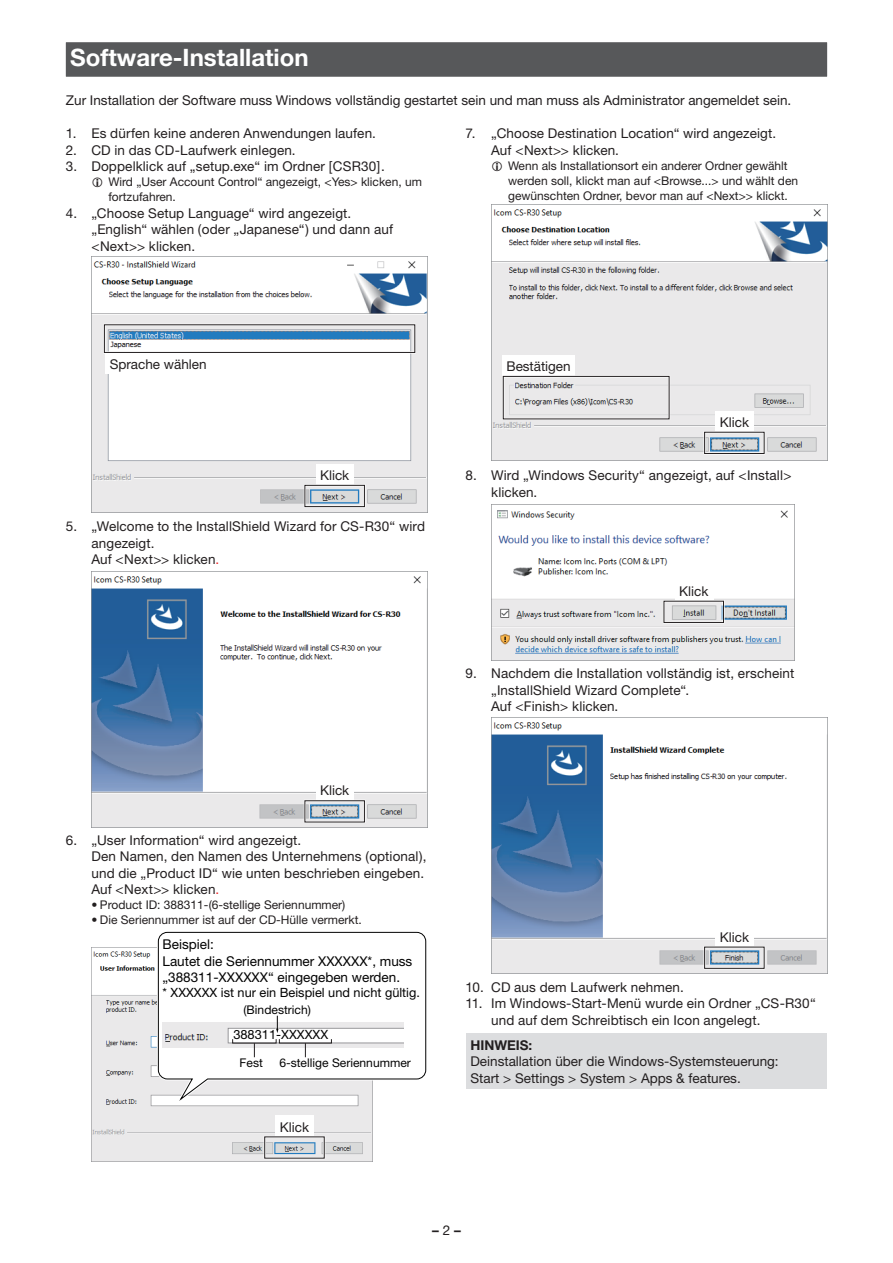
<style>
.page{position:relative;width:893px;height:1263px;background:#fff}
.page>*{position:absolute;margin:0;border:0;box-sizing:border-box;transform-origin:0 0}
.t1{font:700 24px "Helvetica Neue";color:#fff}
.t2{font:13.5px/16.5px "Helvetica Neue";letter-spacing:.01em;color:#231f20}
.t3{font:13.5px/16.2px "Helvetica Neue";color:#030303}
.t4{font:700 13.5px "Helvetica Neue";color:#231f20}
.t5{font:12.75px "Helvetica Neue";color:#030303}
.t6{font:12px/15px "Helvetica Neue";color:#231f20}
.t7{font:12px "Helvetica Neue";color:#030303}
.s1{color:#ee292d}
.s2{font-weight:400}
</style>
<div class="page">
<div style="left:66px;top:42px;width:761px;height:34px;background:#57585a"></div>
<img style="left:91px;top:257px;width:336px;height:255px">
<div style="left:103px;top:324px;width:313px;height:29px;border:2px solid #fff"></div>
<div style="left:104px;top:324px;width:311px;height:29px;border:1px solid #231f20"></div>
<div style="left:316px;top:464px;width:38px;height:20px;background:#fff"></div>
<div style="left:105px;top:353px;width:107px;height:20px;background:#fff"></div>
<div style="left:304px;top:484px;width:61px;height:24px;border:2px solid #fff"></div>
<div style="left:304px;top:485px;width:61px;height:22px;border:1px solid #231f20"></div>
<img style="left:91px;top:571px;width:336px;height:256px">
<div style="left:316px;top:779px;width:38px;height:21px;background:#fff"></div>
<div style="left:304px;top:800px;width:61px;height:23px;border:2px solid #fff"></div>
<div style="left:304px;top:800px;width:61px;height:22px;border:1px solid #231f20"></div>
<img style="left:91px;top:947px;width:282px;height:215px">
<div style="left:276px;top:1116px;width:38px;height:20px;background:#fff"></div>
<div style="left:264px;top:1136px;width:61px;height:23px;border:2px solid #fff"></div>
<svg style="left:155px;top:931px;width:272px;height:179px"></svg>
<svg style="left:158px;top:932px;width:268px;height:167px"></svg>
<img style="left:491px;top:204px;width:336px;height:256px">
<div style="left:502px;top:355px;width:73px;height:20px;background:#fff"></div>
<div style="left:715px;top:411px;width:39px;height:20px;background:#fff"></div>
<div style="left:703px;top:431px;width:62px;height:23px;border:2px solid #fff"></div>
<div style="left:704px;top:432px;width:61px;height:22px;border:1px solid #231f20"></div>
<div style="left:502px;top:375px;width:168px;height:45px;border:2px solid #fff"></div>
<div style="left:503px;top:376px;width:166px;height:43px;border:1px solid #231f20"></div>
<img style="left:491px;top:505px;width:304px;height:155px">
<div style="left:675px;top:580px;width:38px;height:20px;background:#fff"></div>
<div style="left:663px;top:600px;width:61px;height:23px;border:2px solid #fff"></div>
<div style="left:663px;top:601px;width:61px;height:22px;border:1px solid #231f20"></div>
<img style="left:491px;top:717px;width:336px;height:256px">
<div style="left:715px;top:926px;width:39px;height:20px;background:#fff"></div>
<div style="left:703px;top:946px;width:62px;height:23px;border:2px solid #fff"></div>
<div style="left:704px;top:947px;width:61px;height:22px;border:1px solid #231f20"></div>
<div style="left:466px;top:1034px;width:360px;height:55px;background:#dcdddf"></div>
<h1 class="t1" style="left:70px;top:43px;width:240px">Software-Installation</h1>
<p class="t2" style="left:66px;top:92px;width:727px">Zur Installation der Software muss Windows vollständig gestartet sein und man muss als Administrator angemeldet sein.</p>
<p class="t2" style="left:66px;top:125px;width:311px">1. Es dürfen keine anderen Anwendungen laufen.</p>
<p class="t2" style="left:66px;top:141px;width:231px">2. CD in das CD-Laufwerk einlegen.</p>
<p class="t2" style="left:66px;top:158px;width:320px">3. Doppelklick auf „setup.exe“ im Ordner [CSR30].</p>
<p class="t6" style="left:108px;top:174px;width:315px">Wird „User Account Control“ angezeigt, &lt;Yes&gt; klicken, um fortzufahren.</p>
<p class="t2" style="left:91px;top:204px;width:303px;text-indent:-26px">4. „Choose Setup Language“ wird angezeigt. „English“ wählen (oder „Japanese“) und dann auf &lt;Next&gt;&gt; klicken.</p>
<p class="t2" style="left:491px;top:125px;width:287px;text-indent:-26px">7. „Choose Destination Location“ wird angezeigt.<br>Auf &lt;Next&gt;&gt; klicken.</p>
<p class="t6" style="left:508px;top:158px;width:292px">Wenn als Installationsort ein anderer Ordner gewählt werden soll, klickt man auf &lt;Browse...&gt; und wählt den gewünschten Ordner, bevor man auf &lt;Next&gt;&gt; klickt.</p>
<p class="t2" style="left:110px;top:356px;width:98px">Sprache wählen</p>
<p class="t2" style="left:320px;top:467px;width:31px">Klick</p>
<p class="t2" style="left:91px;top:518px;width:335px;text-indent:-26px">5. „Welcome to the InstallShield Wizard for CS‑R30“ wird angezeigt.<br>Auf &lt;Next&gt;&gt; klicken<span class="s1">.</span></p>
<p class="t2" style="left:320px;top:782px;width:31px">Klick</p>
<p class="t2" style="left:91px;top:831px;width:337px;text-indent:-26px">6. „User Information“ wird angezeigt.<br>Den Namen, den Namen des Unternehmens (optional), und die „Product ID“ wie unten beschrieben eingeben.<br>Auf &lt;Next&gt;&gt; klicken<span class="s1">.</span></p>
<p class="t6" style="left:91px;top:897px;width:255px">• Product ID: 388311-(6-stellige Seriennummer)</p>
<p class="t6" style="left:91px;top:912px;width:272px">• Die Seriennummer ist auf der CD-Hülle vermerkt.</p>
<p class="t3" style="left:163px;top:936px;width:251px">Beispiel:<br>Lautet die Seriennummer XXXXXX*, muss „388311-XXXXXX“ eingegeben werden.</p>
<p class="t5" style="left:163px;top:985px;width:259px">* XXXXXX ist nur ein Beispiel und nicht gültig.</p>
<p class="t7" style="left:243px;top:1002px;width:69px">(Bindestrich)</p>
<p class="t5" style="left:233px;top:1027px;width:96px">388311-XXXXXX</p>
<p class="t7" style="left:279px;top:1055px;width:133px">6-stellige Seriennummer</p>
<p class="t7" style="left:240px;top:1055px;width:25px">Fest</p>
<p class="t2" style="left:280px;top:1118px;width:31px">Klick</p>
<p class="t2" style="left:506px;top:358px;width:66px">Bestätigen</p>
<p class="t2" style="left:720px;top:414px;width:31px">Klick</p>
<p class="t2" style="left:491px;top:467px;width:302px;text-indent:-26px">8. Wird „Windows Security“ angezeigt, auf &lt;Install&gt; klicken.</p>
<p class="t2" style="left:679px;top:583px;width:31px">Klick</p>
<p class="t2" style="left:491px;top:665px;width:305px;text-indent:-26px">9. Nachdem die Installation vollständig ist, erscheint „InstallShield Wizard Complete“.<br>Auf &lt;Finish&gt; klicken.</p>
<p class="t2" style="left:720px;top:928px;width:31px">Klick</p>
<p class="t2" style="left:466px;top:978px;width:220px">10. CD aus dem Laufwerk nehmen.</p>
<p class="t2" style="left:491px;top:995px;width:326px;text-indent:-26px">11. Im Windows-Start-Menü wurde ein Ordner „CS‑R30“ und auf dem Schreibtisch ein Icon angelegt.</p>
<p class="t4" style="left:470px;top:1036px;width:63px">HINWEIS:</p>
<p class="t2" style="left:470px;top:1053px;width:310px">Deinstallation über die Windows-Systemsteuerung:<br>Start &gt; Settings &gt; System &gt; Apps &amp; features.</p>
<p class="t4" style="left:432px;top:1222px;width:30px">– <span class="s2">2</span> –</p>
</div>
